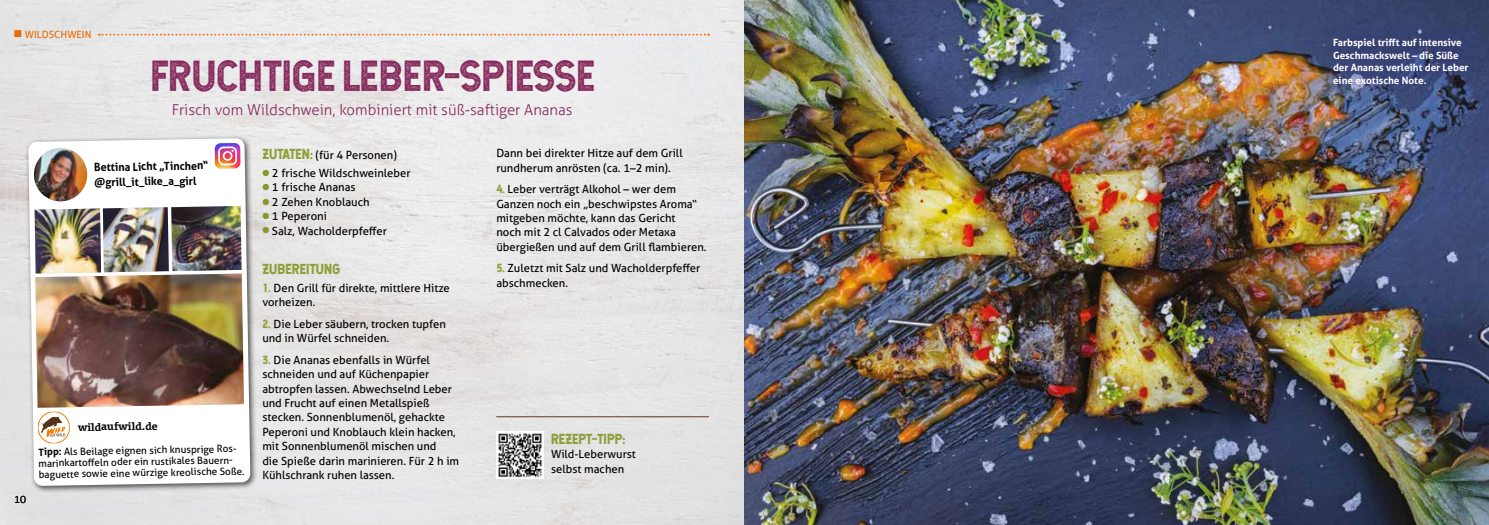
<style>
.page{position:relative;width:1489px;height:525px;background:#fff}
.page>*{position:absolute;margin:0;border:0;box-sizing:border-box;transform-origin:0 0}
.t1{font:41.25px "Hansief Rough";color:#85285b}
.t2{font:300 15px "Aller";color:#85285b}
.t3{font:13.75px "Hansief Rough";color:#849827}
.t4{font:11.25px/14.4px "Aller";color:#000}
.t5{font:700 11.25px/15px "Aller";color:#000;scale:.96 1}
.t6{font:10px/11.2px "Aller";color:#000}
.t7{font:700 10px/12.5px "Aller";color:#fff}
.t8{font:700 10px "Olsen Offc Pro";color:#000}
.t9{font:10px "Aller";color:#ec6907}
.t10{font:300 10px "Aller";color:#000}
.s1{font-family:"Hansief Rough";color:#849827}
.s2{font-family:"Hansief Rough";font-size:13.75px;color:#849827}
.s3{color:#849827}
.s4{font-weight:700}
</style>
<div class="page">
<img style="left:0;top:0;width:1488px;height:524px">
<svg style="left:99px;top:34px;width:610px;height:2px"></svg>
<svg style="left:1317px;top:23px;width:165px;height:77px;background:#3d4873"></svg>
<div style="left:25px;top:135px;width:233px;height:358px;background:#000;opacity:.66"></div>
<svg style="left:28px;top:138px;width:222px;height:347px"></svg>
<img style="left:34px;top:148px;width:53px;height:53px">
<hr style="left:496px;top:416px;width:213px;height:1px;background:#603925">
<img style="left:496px;top:431px;width:48px;height:47px">
<img style="left:34px;top:206px;width:210px;height:237px">
<svg style="left:215px;top:143px;width:25px;height:26px"></svg>
<p class="t9" style="left:14px;top:28px;width:79px">■ WILDSCHWEIN</p>
<p class="t10" style="left:14px;top:492px;width:13px">10</p>
<h1 class="t1" style="left:150px;top:49px;width:445px">FRUCHTIGE LEBER-SPIESSE</h1>
<h2 class="t2" style="left:172px;top:100px;width:402px">Frisch vom Wildschwein, kombiniert mit süß-saftiger Ananas</h2>
<p class="t4" style="left:496px;top:146px;width:188px">Dann bei direkter Hitze auf dem Grill rundherum anrösten (ca. 1–2 min).</p>
<p class="t4" style="left:496px;top:182px;width:212px"><span class="s1">4.</span> Leber verträgt Alkohol – wer dem Ganzen noch ein „beschwipstes Aroma“ mitgeben möchte, kann das Gericht<br>noch mit 2 cl Calvados oder Metaxa übergießen und auf dem Grill flambieren.</p>
<p class="t4" style="left:496px;top:261px;width:205px"><span class="s1">5.</span> Zuletzt mit Salz und Wacholderpfeffer abschmecken.</p>
<p class="t4" style="left:262px;top:148px;width:136px"><span class="s2">ZUTATEN:</span> (für 4 Personen)</p>
<p class="t4" style="left:262px;top:166px;width:150px"><span class="s3">●</span> 2 frische Wildschweinleber</p>
<p class="t4" style="left:262px;top:180px;width:95px"><span class="s3">●</span> 1 frische Ananas</p>
<p class="t4" style="left:262px;top:194px;width:109px"><span class="s3">●</span> 2 Zehen Knoblauch</p>
<p class="t4" style="left:262px;top:209px;width:66px"><span class="s3">●</span> 1 Peperoni</p>
<p class="t4" style="left:262px;top:223px;width:126px"><span class="s3">●</span> Salz, Wacholderpfeffer</p>
<p class="t3" style="left:262px;top:260px;width:80px">ZUBEREITUNG</p>
<p class="t4" style="left:262px;top:280px;width:189px"><span class="s1">1.</span> Den Grill für direkte, mittlere Hitze vorheizen.</p>
<p class="t4" style="left:262px;top:316px;width:185px"><span class="s1">2.</span> Die Leber säubern, trocken tupfen und in Würfel schneiden.</p>
<p class="t4" style="left:262px;top:352px;width:198px"><span class="s1">3.</span> Die Ananas ebenfalls in Würfel schneiden und auf Küchenpapier abtropfen lassen. Abwechselnd Leber und Frucht auf einen Metallspieß stecken. Sonnenblumenöl, gehackte Peperoni und Knoblauch klein hacken, mit Sonnenblumenöl mischen und<br>die Spieße darin marinieren. Für 2 h im Kühlschrank ruhen lassen.</p>
<p class="t5" style="left:94px;top:160px;width:120px;rotate:-1deg">Bettina Licht „Tinchen“ @grill_it_like_a_girl</p>
<p class="t8" style="left:78px;top:419px;width:81px;rotate:-1deg">wildaufwild.de</p>
<p class="t6" style="left:38px;top:446px;width:207px;rotate:-1deg"><span class="s4">Tipp:</span> Als Beilage eignen sich knusprige Ros&shy;marinkartoff eln oder ein rustikales Bauern&shy;baguette sowie eine würzige kreolische Soße.</p>
<p class="t3" style="left:551px;top:430px;width:76px">REZEPT-TIPP:</p>
<p class="t4" style="left:551px;top:447px;width:86px">Wild-Leberwurst selbst machen</p>
<p class="t7" style="left:1332px;top:36px;width:137px">Farbspiel trifft auf intensive<br>Geschmackswelt – die Süße der Ananas verleiht der Leber eine exotische Note.</p>
</div>
